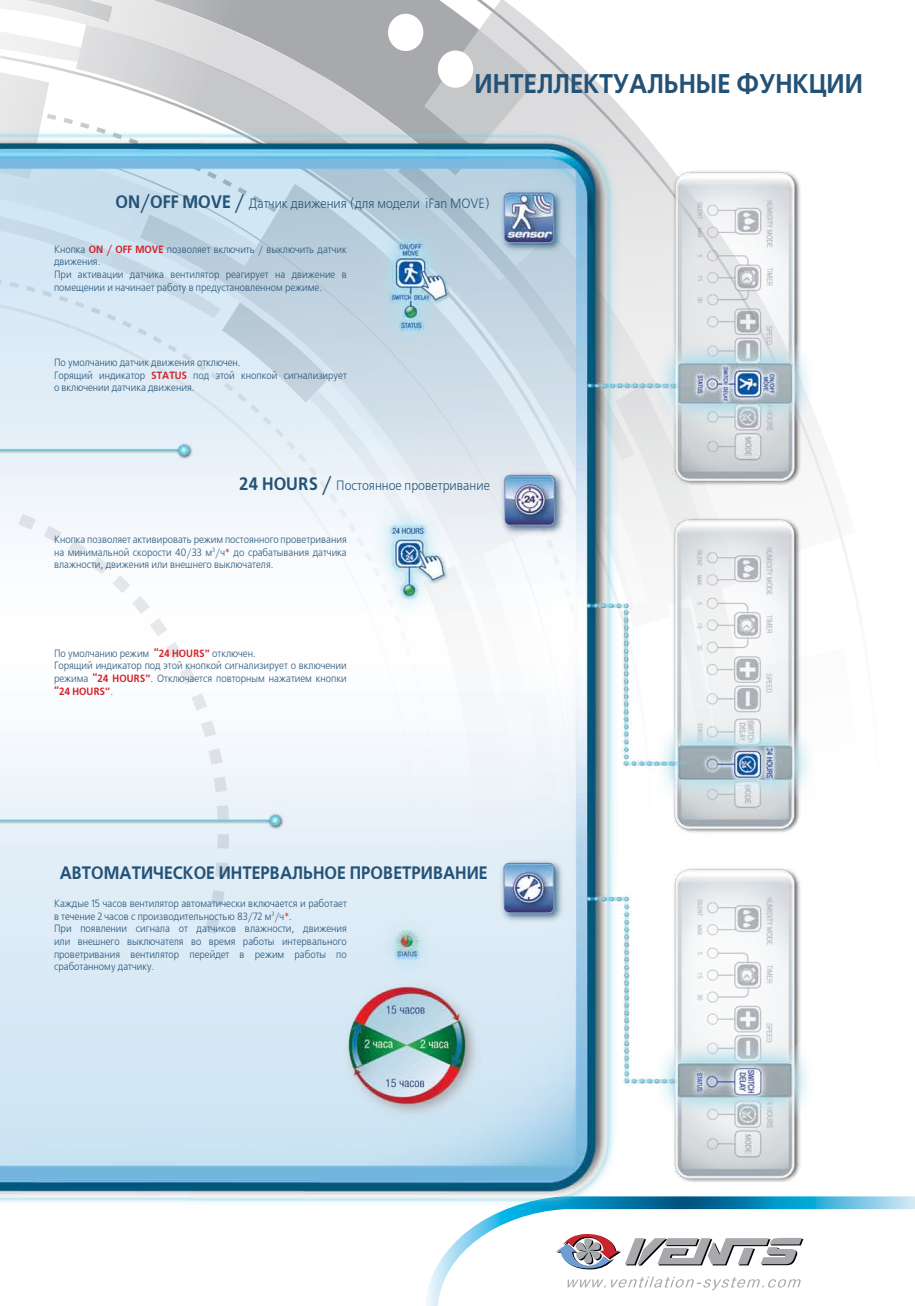
<style>
.page{position:relative;width:915px;height:1306px;background:#fff}
.page>*{position:absolute;margin:0;border:0;box-sizing:border-box;transform-origin:0 0}
.t1{font:700 27px "Free Set C";color:#245276;scale:.9 1}
.t2{font:700 18px "Free Set C";color:#245276;scale:.9 1}
.t3{font:13.5px "Free Set C";color:#245276;scale:.9 1}
.t4{font:10.5px/12.6px "Free Set C";color:#245276;scale:.9 1}
.s1{font-weight:700;font-size:18px}
.s2{font-weight:700;color:#d2232a}
.s3{color:#d2232a}
</style>
<div class="page">
<svg style="left:426px;top:1251px;width:288px;height:54px"></svg>
<svg style="left:567px;top:1276px;width:234px;height:14px"></svg>
<svg style="left:555px;top:1251px;width:243px;height:18px"></svg>
<img style="left:0;top:0;width:914px;height:1251px">
<h1 class="t1" style="left:474px;top:68px;width:433px">ИНТЕЛЛЕКТУАЛЬНЫЕ ФУНКЦИИ</h1>
<p class="t3" style="left:115px;top:196px;width:417px"><span class="s1">ON/OFF MOVE /</span> Датчик движения (для модели iFan MOVE)</p>
<p class="t4" style="left:54px;top:243px;width:327px">Кнопка <span class="s2">ON / OFF MOVE</span> позволяет включить / выключить датчик движения.<br>При активации датчика вентилятор реагирует на движение в помещении и начинает работу в предустановленном режиме.</p>
<p class="t4" style="left:54px;top:357px;width:327px">По умолчанию датчик движения отключен.<br>Горящий индикатор <span class="s2">STATUS</span> под этой кнопкой сигнализирует о включении датчика движения.</p>
<p class="t3" style="left:239px;top:478px;width:280px"><span class="s1">24 HOURS /</span> Постоянное проветривание</p>
<p class="t4" style="left:54px;top:534px;width:327px;text-align:justify">Кнопка позволяет активировать режим постоянного проветривания на минимальной скорости 40/33 м<sup>3</sup>/ч<span class="s3">*</span> до срабатывания датчика влажности, движения или внешнего выключателя.</p>
<p class="t4" style="left:54px;top:647px;width:327px">По умолчанию режим <span class="s2">“24 HOURS”</span> отключен.<br>Горящий индикатор под этой кнопкой сигнализирует о включении режима <span class="s2">“24 HOURS”</span>. Отключается повторным нажатием кнопки <span class="s2">“24 HOURS”</span>.</p>
<h2 class="t2" style="left:60px;top:862px;width:477px">АВТОМАТИЧЕСКОЕ ИНТЕРВАЛЬНОЕ ПРОВЕТРИВАНИЕ</h2>
<p class="t4" style="left:54px;top:897px;width:327px">Каждые 15 часов вентилятор автоматически включается и работает в течение 2 часов с производительностью 83/72 м<sup>3</sup>/ч<span class="s3">*</span>.<br>При появлении сигнала от датчиков влажности, движения или внешнего выключателя во время работы интервального проветривания вентилятор перейдет в режим работы по сработанному датчику.</p>
</div>
